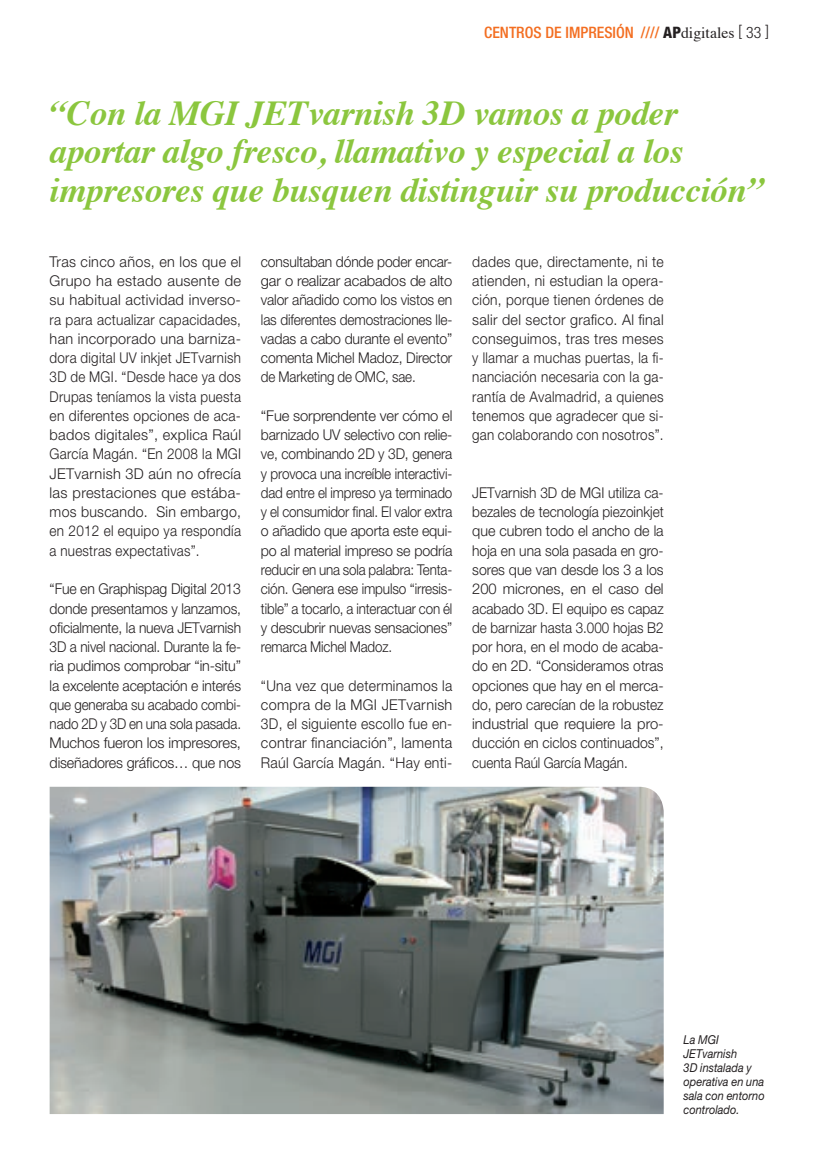
<style>
.page{position:relative;width:819px;height:1156px;background:#fff}
.page>*{position:absolute;margin:0;border:0;box-sizing:border-box;transform-origin:0 0}
.t1{font:italic 700 35px/38.5px "Times";letter-spacing:-.01em;color:#8bc63e}
.t2{font:500 condensed 15.75px "Helvetica Neue";color:#f36e21}
.t3{font:300 14.88px/19.2px "Helvetica Neue";color:#231f20;text-align:justify}
.t4{font:300 14.88px/19.2px "Helvetica Neue";color:#231f20;text-align:justify;scale:.94 1}
.t5{font:300 14.88px/19.2px "Helvetica Neue";color:#231f20;text-align:justify;scale:.92 1}
.t6{font:300 14.88px/19.2px "Helvetica Neue";color:#231f20;text-align:justify;scale:.93 1}
.t7{font:italic 12.25px/14px "Helvetica Neue";color:#231f20;scale:.9 1}
.s1{font-weight:800;color:#231f20}
.s2{font-family:"Times";font-weight:400;font-stretch:normal;color:#231f20}
.s3{font-weight:300;color:#231f20}
</style>
<div class="page">
<img style="left:50px;top:787px;width:613px;height:327px">
<p class="t2" style="left:484px;top:23px;width:286px">CENTROS DE IMPRESIÓN //// <span class="s1">AP</span><span class="s2">digitales</span> <span class="s3">[ 33 ]</span></p>
<h1 class="t1" style="left:50px;top:91px;width:715px">“Con la MGI JETvarnish 3D vamos a poder aportar algo fresco, llamativo y especial a los impresores que busquen distinguir su producción”</h1>
<p class="t3" style="left:50px;top:252px;width:193px">Tras cinco años, en los que el Grupo ha estado ausente de su habitual actividad inverso&shy;ra para actualizar capacidades, han incorporado una barniza&shy;dora digital UV inkjet JETvarnish 3D de MGI. “Desde hace ya dos Drupas teníamos la vista puesta en diferentes opciones de aca&shy;bados digitales”, explica Raúl García Magán. “En 2008 la MGI JETvarnish 3D aún no ofrecía las prestaciones que estába&shy;mos buscando. Sin embargo, en 2012 el equipo ya respondía a nuestras expectativas”.</p>
<p class="t4" style="left:50px;top:579px;width:205px">“Fue en Graphispag Digital 2013 donde presentamos y lanzamos, oficialmente, la nueva JETvarnish 3D a nivel nacional. Durante la fe&shy;ria pudimos comprobar “in-situ” la excelente aceptación e interés que generaba su acabado combi&shy;nado 2D y 3D en una sola pasada.<br>Muchos fueron los impresores, diseñadores gráficos… que nos</p>
<p class="t6" style="left:261px;top:252px;width:207px">consultaban dónde poder encar&shy;gar o realizar acabados de alto valor añadido como los vistos en las diferentes demostraciones lle&shy;vadas a cabo durante el evento” comenta Michel Madoz, Director de Marketing de OMC, sae.</p>
<p class="t3" style="left:261px;top:406px;width:193px">“Fue sorprendente ver cómo el barnizado UV selectivo con relie&shy;ve, combinando 2D y 3D, genera y provoca una increíble interactivi&shy;dad entre el impreso ya terminado y el consumidor final. El valor extra o añadido que aporta este equi&shy;po al material impreso se podría reducir en una sola palabra: Tenta&shy;ción. Genera ese impulso “irresis&shy;tible” a tocarlo, a interactuar con él y descubrir nuevas sensaciones” remarca Michel Madoz.</p>
<p class="t4" style="left:261px;top:675px;width:205px">“Una vez que determinamos la compra de la MGI JETvarnish 3D, el siguiente escollo fue en&shy;contrar financiación”, lamenta Raúl García Magán. “Hay enti-</p>
<p class="t4" style="left:472px;top:252px;width:205px">dades que, directamente, ni te atienden, ni estudian la opera&shy;ción, porque tienen órdenes de salir del sector grafico. Al final conseguimos, tras tres meses y llamar a muchas puertas, la fi&shy;nanciación necesaria con la ga&shy;rantía de Avalmadrid, a quienes tenemos que agradecer que si&shy;gan colaborando con nosotros”.</p>
<p class="t5" style="left:472px;top:483px;width:209px">JETvarnish 3D de MGI utiliza ca&shy;bezales de tecnología piezoinkjet que cubren todo el ancho de la hoja en una sola pasada en gro&shy;sores que van desde los 3 a los 200 micrones, en el caso del acabado 3D. El equipo es capaz de barnizar hasta 3.000 hojas B2 por hora, en el modo de acaba&shy;do en 2D. “Consideramos otras opciones que hay en el merca&shy;do, pero carecían de la robustez industrial que requiere la pro&shy;ducción en ciclos continuados”, cuenta Raúl García Magán.</p>
<p class="t7" style="left:683px;top:1032px;width:92px">La MGI<br>JETvarnish<br>3D instalada y operativa en una sala con entorno controlado.</p>
</div>
